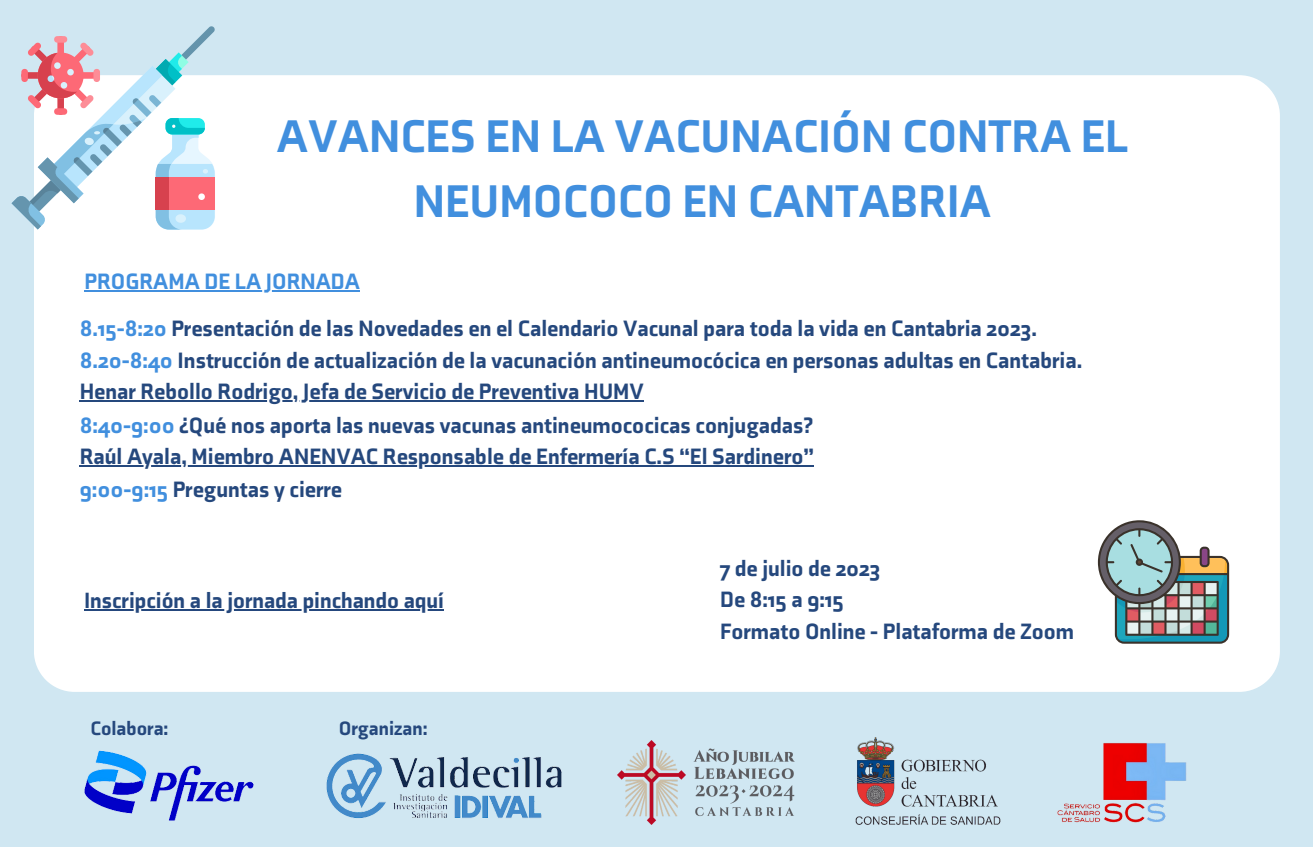
<style>
.page{position:relative;width:1313px;height:847px;background:#fff}
.page>*{position:absolute;margin:0;border:0;box-sizing:border-box;transform-origin:0 0}
.t1{font:900 46.9px/65.6px "Axia";color:#418fde;text-align:center}
.t2{font:900 22.75px "Axia";color:#25487d}
.t3{font:900 22.75px "Axia";color:#418fde}
.t4{font:900 22.57px "Axia";color:#25487d}
.t5{font:900 19.78px "Axia";color:#25487d}
.s1{color:#418fde}
</style>
<div class="page">
<div style="left:0;top:0;width:1312px;height:847px;background:#d0e7f2"></div>
<div style="left:34px;top:75px;width:1245px;height:617px;background:#fff"></div>
<svg style="left:12px;top:26px;width:203px;height:203px"></svg>
<img style="left:1057px;top:743px;width:130px;height:80px">
<img style="left:855px;top:737px;width:146px;height:88px">
<img style="left:617px;top:740px;width:177px;height:84px">
<img style="left:326px;top:753px;width:236px;height:65px">
<img style="left:85px;top:750px;width:169px;height:70px">
<svg style="left:1097px;top:520px;width:132px;height:123px;background:#9cacab"></svg>
<hr style="left:80px;top:400px;width:564px;height:2px;background:#25487d">
<hr style="left:80px;top:465px;width:734px;height:2px;background:#25487d">
<hr style="left:84px;top:609px;width:360px;height:2px;background:#25487d">
<hr style="left:85px;top:290px;width:275px;height:1px;background:#418fde">
<p class="t1" style="left:277px;top:102px;width:852px">AVANCES EN LA VACUNACIÓN CONTRA EL<br>NEUMOCOCO EN CANTABRIA</p>
<p class="t3" style="left:85px;top:267px;width:277px">PROGRAMA DE LA JORNADA</p>
<p class="t2" style="left:80px;top:314px;width:958px"><span class="s1">8.15-8:20</span> Presentación de las Novedades en el Calendario Vacunal para toda la vida en Cantabria 2023.</p>
<p class="t2" style="left:80px;top:346px;width:1004px"><span class="s1">8.20-8:40</span> Instrucción de actualización de la vacunación antineumocócica en personas adultas en Cantabria.</p>
<p class="t2" style="left:80px;top:377px;width:565px">Henar Rebollo Rodrigo, Jefa de Servicio de Preventiva HUMV</p>
<p class="t2" style="left:80px;top:411px;width:735px"><span class="s1">8:40-9:00</span> ¿Qué nos aporta las nuevas vacunas antineumococicas conjugadas?</p>
<p class="t2" style="left:80px;top:442px;width:735px">Raúl Ayala, Miembro ANENVAC Responsable de Enfermería C.S “El Sardinero”</p>
<p class="t2" style="left:80px;top:475px;width:264px"><span class="s1">9:00-9:15</span> Preguntas y cierre</p>
<p class="t4" style="left:84px;top:586px;width:361px">Inscripción a la jornada pinchando aquí</p>
<p class="t5" style="left:90px;top:715px;width:80px">Colabora:</p>
<p class="t5" style="left:339px;top:716px;width:90px">Organizan:</p>
<p class="t2" style="left:720px;top:554px;width:162px">7 de julio de 2023</p>
<p class="t2" style="left:720px;top:585px;width:125px">De 8:15 a 9:15</p>
<p class="t2" style="left:720px;top:617px;width:355px">Formato Online - Plataforma de Zoom</p>
</div>
